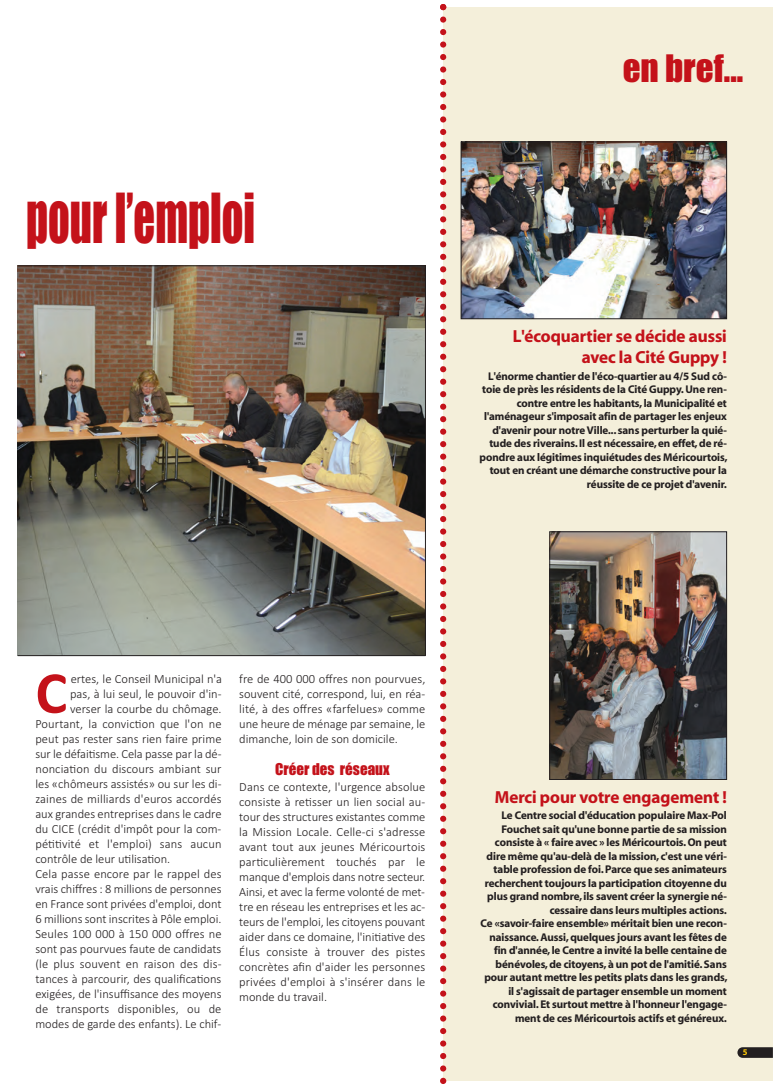
<style>
.page{position:relative;width:780px;height:1088px;background:#fff}
.page>*{position:absolute;margin:0;border:0;box-sizing:border-box;transform-origin:0 0}
.t1{font:63.75px "Impact";color:#c4121a;scale:.67 1}
.t2{font:700 60px "Calibri";color:#c4121a}
.t3{font:35px "Impact";color:#c4121a}
.t4{font:17.5px/21px "Myriad Headline";color:#c4121a;text-align:right}
.t5{font:15px "Impact";color:#c4121a}
.t6{font:300 12.5px/15px "Calibri";color:#231f20;text-align:justify}
.t7{font:11.25px/13.5px "Myriad Headline";color:#231f20;text-align:right}
.t8{font:8.75px "Myriad Headline";color:#feca0a}
</style>
<div class="page">
<img style="left:18px;top:267px;width:407px;height:388px">
<div style="left:443px;top:7px;width:329px;height:1074px;background:#f4efda"></div>
<svg style="left:737px;top:1047px;width:35px;height:11px"></svg>
<svg style="left:440px;top:4px;width:6px;height:1080px"></svg>
<hr style="left:18px;top:266px;width:407px;height:1px;background:#231f20">
<hr style="left:18px;top:655px;width:407px;height:1px;background:#231f20">
<hr style="left:425px;top:266px;width:1px;height:390px;background:#231f20">
<img style="left:463px;top:144px;width:261px;height:173px">
<div style="left:461px;top:142px;width:265px;height:177px;border:1px solid #231f20"></div>
<img style="left:551px;top:533px;width:173px;height:245px">
<div style="left:549px;top:531px;width:177px;height:249px;border:1px solid #231f20"></div>
<p class="t1" style="left:26px;top:184px;width:343px">pour l’emploi</p>
<p class="t3" style="left:622px;top:50px;width:122px">en bref...</p>
<p class="t4" style="left:512px;top:327px;width:216px">L'écoquartier se décide aussi avec la Cité Guppy !</p>
<p class="t7" style="left:479px;top:370px;width:249px">L'énorme chantier de l'éco-quartier au 4/5 Sud cô&shy;toie de près les résidents de la Cité Guppy. Une ren&shy;contre entre les habitants, la Municipalité et l'aménageur s'imposait afin de partager les enjeux d'avenir pour notre Ville... sans perturber la quié&shy;tude des riverains. Il est nécessaire, en effet, de ré&shy;pondre aux légitimes inquiétudes des Méricourtois, tout en créant une démarche constructive pour la réussite de ce projet d'avenir.</p>
<p class="t2" style="left:35px;top:657px;width:33px">C</p>
<p class="t6" style="left:71px;top:671px;width:153px">ertes, le Conseil Municipal n'a</p>
<p class="t6" style="left:70px;top:686px;width:153px">pas, à lui seul, le pouvoir d'in-</p>
<p class="t6" style="left:70px;top:701px;width:153px">verser la courbe du chômage.</p>
<p class="t6" style="left:35px;top:716px;width:188px">Pourtant, la conviction que l'on ne</p>
<p class="t6" style="left:35px;top:731px;width:187px">peut pas rester sans rien faire prime</p>
<p class="t6" style="left:35px;top:746px;width:188px">sur le défaitisme. Cela passe par la dé-</p>
<p class="t6" style="left:35px;top:761px;width:187px">nonciation du discours ambiant sur</p>
<p class="t6" style="left:35px;top:776px;width:187px">les «chômeurs assistés» ou sur les di-</p>
<p class="t6" style="left:35px;top:791px;width:187px">zaines de milliards d'euros accordés</p>
<p class="t6" style="left:35px;top:806px;width:187px">aux grandes entreprises dans le cadre</p>
<p class="t6" style="left:35px;top:821px;width:187px">du CICE (crédit d'impôt pour la com-</p>
<p class="t6" style="left:35px;top:836px;width:187px">pétitivité et l'emploi) sans aucun</p>
<p class="t6" style="left:35px;top:851px;width:136px">contrôle de leur utilisation.</p>
<p class="t6" style="left:35px;top:866px;width:187px">Cela passe encore par le rappel des</p>
<p class="t6" style="left:35px;top:881px;width:187px">vrais chiffres : 8 millions de personnes</p>
<p class="t6" style="left:35px;top:896px;width:188px">en France sont privées d'emploi, dont</p>
<p class="t6" style="left:35px;top:911px;width:187px">6 millions sont inscrites à Pôle emploi.</p>
<p class="t6" style="left:35px;top:926px;width:188px">Seules 100 000 à 150 000 offres ne</p>
<p class="t6" style="left:35px;top:941px;width:187px">sont pas pourvues faute de candidats</p>
<p class="t6" style="left:35px;top:956px;width:187px">(le plus souvent en raison des dis-</p>
<p class="t6" style="left:35px;top:971px;width:187px">tances à parcourir, des qualifications</p>
<p class="t6" style="left:35px;top:986px;width:188px">exigées, de l'insuffisance des moyens</p>
<p class="t6" style="left:35px;top:1001px;width:187px">de transports disponibles, ou de</p>
<p class="t6" style="left:35px;top:1016px;width:187px">modes de garde des enfants). Le chif-</p>
<p class="t6" style="left:239px;top:671px;width:188px">fre de 400 000 offres non pourvues, souvent cité, correspond, lui, en réa&shy;lité, à des offres «farfelues» comme une heure de ménage par semaine, le dimanche, loin de son domicile.</p>
<p class="t5" style="left:275px;top:761px;width:116px">Créer des réseaux</p>
<p class="t6" style="left:239px;top:779px;width:188px">Dans ce contexte, l'urgence absolue consiste à retisser un lien social au&shy;tour des structures existantes comme la Mission Locale. Celle-ci s'adresse avant tout aux jeunes Méricourtois particulièrement touchés par le manque d'emplois dans notre secteur.<br>Ainsi, et avec la ferme volonté de met&shy;tre en réseau les entreprises et les ac&shy;teurs de l'emploi, les citoyens pouvant aider dans ce domaine, l'initiative des Élus consiste à trouver des pistes concrètes afin d'aider les personnes privées d'emploi à s'insérer dans le monde du travail.</p>
<p class="t4" style="left:495px;top:788px;width:233px">Merci pour votre engagement !</p>
<p class="t7" style="left:480px;top:810px;width:248px">Le Centre social d'éducation populaire Max-Pol Fouchet sait qu'une bonne partie de sa mission consiste à « faire avec » les Méricourtois. On peut dire même qu'au-delà de la mission, c'est une véri&shy;table profession de foi. Parce que ses animateurs recherchent toujours la participation citoyenne du plus grand nombre, ils savent créer la synergie né&shy;cessaire dans leurs multiples actions.<br>Ce «savoir-faire ensemble» méritait bien une recon&shy;naissance. Aussi, quelques jours avant les fêtes de fin d'année, le Centre a invité la belle centaine de bénévoles, de citoyens, à un pot de l'amitié. Sans pour autant mettre les petits plats dans les grands, il s'agissait de partager ensemble un moment convivial. Et surtout mettre à l'honneur l'engage&shy;ment de ces Méricourtois actifs et généreux.</p>
<p class="t8" style="left:742px;top:1049px;width:6px">5</p>
</div>
